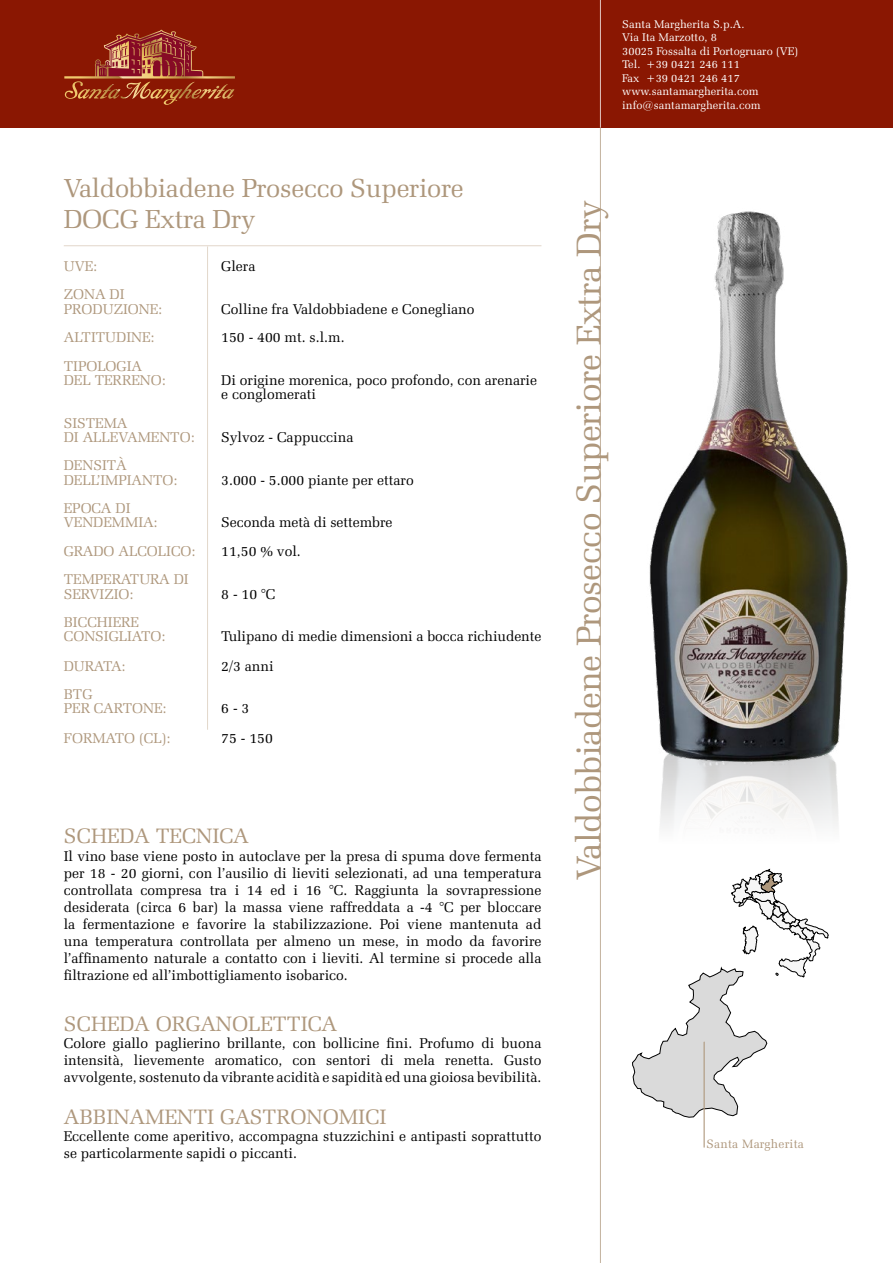
<style>
.page{position:relative;width:893px;height:1263px;background:#fff}
.page>*{position:absolute;margin:0;border:0;box-sizing:border-box;transform-origin:0 0}
.t1{font:34.5px "Zapf Elliptical 711 BT";letter-spacing:-.01em;color:#ae977c}
.t2{font:26.25px/31.5px "Zapf Elliptical 711 BT";letter-spacing:-.01em;color:#ae977c}
.t3{font:21px "Zapf Elliptical 711 BT";color:#ae977c}
.t4{font:14.25px/17.1px "Zapf Elliptical 711 BT";color:#000}
.t5{font:14.25px/14.2px "Zapf Elliptical 711 BT";color:#ae977c}
.t6{font:12.15px "Zapf Elliptical 711 BT";letter-spacing:.02em;color:#ae977c}
.t7{font:11.25px/13.5px "Zapf Elliptical 711 BT";letter-spacing:.005em;color:#fff}
</style>
<div class="page">
<div style="left:0;top:0;width:893px;height:128px;background:#8a1702"></div>
<hr style="left:599px;top:128px;width:3px;height:1135px;background:#ae977c">
<hr style="left:599px;top:0;width:3px;height:128px;background:#fff">
<hr style="left:206px;top:246px;width:3px;height:484px;background:#d8c9b9">
<hr style="left:64px;top:244px;width:477px;height:3px;background:#d8c9b9">
<svg style="left:632px;top:869px;width:197px;height:248px"></svg>
<hr style="left:704px;top:1042px;width:1px;height:105px;background:#ae977c">
<img style="left:660px;top:771px;width:178px;height:57px">
<img style="left:649px;top:211px;width:199px;height:560px">
<svg style="left:64px;top:30px;width:164px;height:69px"></svg>
<p class="t7" style="left:622px;top:17px;width:177px">Santa Margherita S.p.A.<br>Via Ita Marzotto, 8<br>30025 Fossalta di Portogruaro (VE)<br>Tel. +39 0421 246 111<br>Fax +39 0421 246 417 www.santamargherita.com info@santamargherita.com</p>
<h2 class="t2" style="left:64px;top:172px;width:402px">Valdobbiadene Prosecco Superiore<br>DOCG Extra Dry</h2>
<p class="t5" style="left:64px;top:259px;width:35px">UVE:</p>
<p class="t4" style="left:221px;top:257px;width:36px">Glera</p>
<p class="t5" style="left:64px;top:287px;width:100px">ZONA DI<br>PRODUZIONE:</p>
<h1 class="t1" style="left:568px;top:880px;width:681px;rotate:-90deg">Valdobbiadene Prosecco Superiore Extra Dry</h1>
<p class="t4" style="left:221px;top:300px;width:255px">Colline fra Valdobbiadene e Conegliano</p>
<p class="t5" style="left:64px;top:330px;width:92px">ALTITUDINE:</p>
<p class="t4" style="left:221px;top:328px;width:125px">150 - 400 mt. s.l.m.</p>
<p class="t5" style="left:64px;top:358px;width:103px">TIPOLOGIA<br>DEL TERRENO:</p>
<p class="t4" style="left:221px;top:373px;width:317px;line-height:14.2px">Di origine morenica, poco profondo, con arenarie e conglomerati</p>
<p class="t5" style="left:64px;top:415px;width:132px">SISTEMA<br>DI ALLEVAMENTO:</p>
<p class="t4" style="left:221px;top:428px;width:134px">Sylvoz - Cappuccina</p>
<p class="t5" style="left:64px;top:458px;width:115px">DENSITÀ<br>DELL’IMPIANTO:</p>
<p class="t4" style="left:221px;top:471px;width:194px">3.000 - 5.000 piante per ettaro</p>
<p class="t5" style="left:64px;top:501px;width:95px">EPOCA DI<br>VENDEMMIA:</p>
<p class="t4" style="left:221px;top:514px;width:173px">Seconda metà di settembre</p>
<p class="t5" style="left:64px;top:544px;width:133px">GRADO ALCOLICO:</p>
<p class="t4" style="left:221px;top:542px;width:81px">11,50 % vol.</p>
<p class="t5" style="left:64px;top:572px;width:126px">TEMPERATURA DI<br>SERVIZIO:</p>
<p class="t4" style="left:221px;top:585px;width:56px">8 - 10 °C</p>
<p class="t5" style="left:64px;top:615px;width:103px">BICCHIERE<br>CONSIGLIATO:</p>
<p class="t4" style="left:221px;top:628px;width:322px">Tulipano di medie dimensioni a bocca richiudente</p>
<p class="t5" style="left:64px;top:658px;width:63px">DURATA:</p>
<p class="t4" style="left:221px;top:657px;width:54px">2/3 anni</p>
<p class="t5" style="left:64px;top:687px;width:104px">BTG<br>PER CARTONE:</p>
<p class="t4" style="left:221px;top:700px;width:30px">6 - 3</p>
<p class="t5" style="left:64px;top:730px;width:108px">FORMATO (CL):</p>
<p class="t4" style="left:221px;top:729px;width:53px">75 - 150</p>
<h3 class="t3" style="left:64px;top:824px;width:186px">SCHEDA TECNICA</h3>
<p class="t4" style="left:64px;top:847px;width:479px;text-align:justify">Il vino base viene posto in autoclave per la presa di spuma dove fermenta per 18 - 20 giorni, con l’ausilio di lieviti selezionati, ad una temperatura controllata compresa tra i 14 ed i 16 °C. Raggiunta la sovrapressione desiderata (circa 6 bar) la massa viene raffreddata a -4 °C per bloccare la fermentazione e favorire la stabilizzazione. Poi viene mantenuta ad una temperatura controllata per almeno un mese, in modo da favorire l’affinamento naturale a contatto con i lieviti. Al termine si procede alla filtrazione ed all’imbottigliamento isobarico.</p>
<h3 class="t3" style="left:64px;top:1011px;width:275px">SCHEDA ORGANOLETTICA</h3>
<p class="t4" style="left:64px;top:1034px;width:479px;text-align:justify">Colore giallo paglierino brillante, con bollicine fini. Profumo di buona intensità, lievemente aromatico, con sentori di mela renetta. Gusto avvolgente, sostenuto da vibrante acidità e sapidità ed una gioiosa bevibilità.</p>
<h3 class="t3" style="left:64px;top:1104px;width:324px">ABBINAMENTI GASTRONOMICI</h3>
<p class="t4" style="left:64px;top:1128px;width:479px">Eccellente come aperitivo, accompagna stuzzichini e antipasti soprattutto se particolarmente sapidi o piccanti.</p>
<p class="t6" style="left:707px;top:1136px;width:99px">Santa Margherita</p>
</div>
